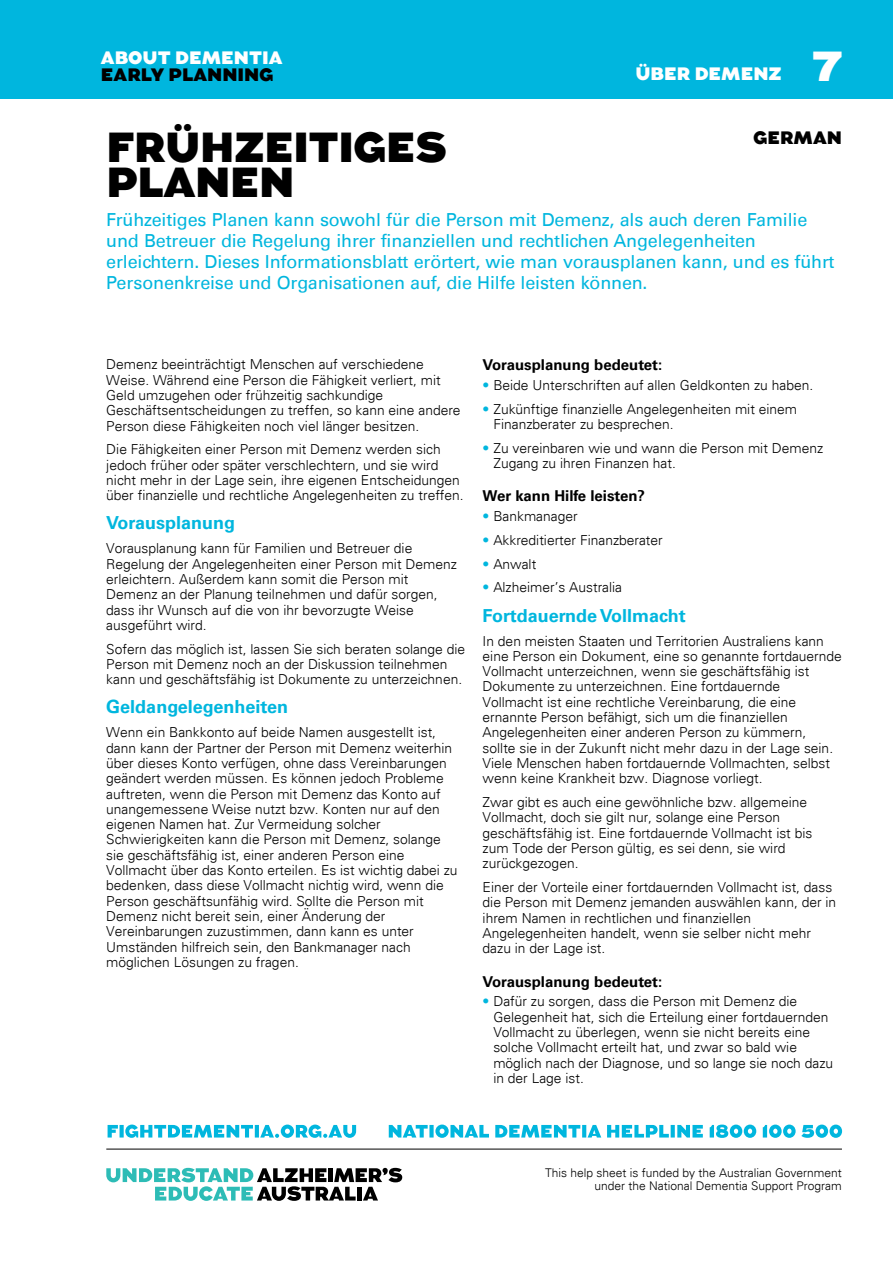
<style>
.page{position:relative;width:893px;height:1263px;background:#fff}
.page>*{position:absolute;margin:0;border:0;box-sizing:border-box;transform-origin:0 0}
.t1{font:900 42px/34.5px "Augustus";letter-spacing:-.01em;color:#000}
.t2{font:900 42px "Augustus";color:#fff}
.t3{font:18px/21px "Univers LT Std";letter-spacing:-.01em;color:#00b6de}
.t4{font:700 18px "Univers LT Std";color:#00b6de}
.t5{font:900 18px "Augustus";color:#fff}
.t6{font:900 18px "Augustus";color:#000}
.t7{font:700 15px "Univers LT Std";color:#000}
.t8{font:300 13.8px/15.3px "Univers";color:#000}
.t9{font:300 12px/13.5px "Univers";color:#000;text-align:right}
.s1{color:#00b6de}
</style>
<div class="page">
<div style="left:0;top:0;width:893px;height:99px;background:#00b6de"></div>
<hr style="left:106px;top:1149px;width:736px;height:1px;background:#000">
<svg style="left:389px;top:1124px;width:453px;height:14px"></svg>
<svg style="left:108px;top:1124px;width:248px;height:14px"></svg>
<svg style="left:106px;top:1168px;width:296px;height:33px"></svg>
<h2 class="t5" style="left:101px;top:47px;width:183px">ABOUT DEMENTIA</h2>
<h2 class="t6" style="left:101px;top:64px;width:120px">EARLY PLANNIN</h2>
<h2 class="t6" style="left:259px;top:64px;width:15px">G</h2>
<h1 class="t1" style="left:106px;top:131px;width:342px">FRÜHZEITIGES<br>PLANEN</h1>
<h2 class="t5" style="left:635px;top:63px;width:148px">ÜBER DEMENZ</h2>
<h1 class="t2" style="left:812px;top:41px;width:31px">7</h1>
<h2 class="t6" style="left:753px;top:128px;width:87px">GE RMAN</h2>
<p class="t3" style="left:106px;top:210px;width:730px">Frühzeitiges Planen kann sowohl für die Person mit Demenz, als auch deren Familie und Betreuer die Regelung ihrer finanziellen und rechtlichen Angelegenheiten erleichtern. Dieses Informationsblatt erörtert, wie man vorausplanen kann, und es führt Personenkreise und Organisationen auf, die Hilfe leisten können.</p>
<p class="t8" style="left:106px;top:357px;width:356px">Demenz beeinträchtigt Menschen auf verschiedene Weise. Während eine Person die Fähigkeit verliert, mit Geld umzugehen oder frühzeitig sachkundige Geschäftsentscheidungen zu treffen, so kann eine andere Person diese Fähigkeiten noch viel länger besitzen.</p>
<p class="t8" style="left:106px;top:442px;width:359px">Die Fähigkeiten einer Person mit Demenz werden sich jedoch früher oder später verschlechtern, und sie wird nicht mehr in der Lage sein, ihre eigenen Entscheidungen über finanzielle und rechtliche Angelegenheiten zu treffen.</p>
<h2 class="t4" style="left:106px;top:513px;width:130px">Vorausplanung</h2>
<p class="t8" style="left:106px;top:541px;width:352px">Vorausplanung kann für Familien und Betreuer die Regelung der Angelegenheiten einer Person mit Demenz erleichtern. Außerdem kann somit die Person mit Demenz an der Planung teilnehmen und dafür sorgen, dass ihr Wunsch auf die von ihr bevorzugte Weise ausgeführt wird.</p>
<p class="t8" style="left:106px;top:641px;width:360px">Sofern das möglich ist, lassen Sie sich beraten solange die<br>Person mit Demenz noch an der Diskussion teilnehmen kann und geschäftsfähig ist Dokumente zu unterzeichnen.</p>
<h2 class="t4" style="left:106px;top:696px;width:183px">Geldangelegenheiten</h2>
<p class="t8" style="left:106px;top:725px;width:353px">Wenn ein Bankkonto auf beide Namen ausgestellt ist, dann kann der Partner der Person mit Demenz weiterhin über dieses Konto verfügen, ohne dass Vereinbarungen geändert werden müssen. Es können jedoch Probleme auftreten, wenn die Person mit Demenz das Konto auf unangemessene Weise nutzt bzw. Konten nur auf den eigenen Namen hat. Zur Vermeidung solcher Schwierigkeiten kann die Person mit Demenz, solange sie geschäftsfähig ist, einer anderen Person eine Vollmacht über das Konto erteilen. Es ist wichtig dabei zu bedenken, dass diese Vollmacht nichtig wird, wenn die Person geschäftsunfähig wird. Sollte die Person mit Demenz nicht bereit sein, einer Änderung der Vereinbarungen zuzustimmen, dann kann es unter Umständen hilfreich sein, den Bankmanager nach möglichen Lösungen zu fragen.</p>
<p class="t7" style="left:483px;top:356px;width:181px">Vorausplanung bedeutet:</p>
<p class="t8" style="left:483px;top:377px;width:332px"><span class="s1">•</span> Beide Unterschriften auf allen Geldkonten zu haben.</p>
<p class="t8" style="left:493px;top:401px;width:305px;text-indent:-11px"><span class="s1">•</span> Zukünftige finanzielle Angelegenheiten mit einem<br>Finanzberater zu besprechen.</p>
<p class="t8" style="left:493px;top:440px;width:331px;text-indent:-11px"><span class="s1">•</span> Zu vereinbaren wie und wann die Person mit Demenz<br>Zugang zu ihren Finanzen hat.</p>
<p class="t7" style="left:483px;top:487px;width:164px">Wer kann Hilfe leisten?</p>
<p class="t8" style="left:483px;top:508px;width:97px"><span class="s1">•</span> Bankmanager</p>
<p class="t8" style="left:483px;top:532px;width:182px"><span class="s1">•</span> Akkreditierter Finanzberater</p>
<p class="t8" style="left:483px;top:556px;width:55px"><span class="s1">•</span> Anwalt</p>
<p class="t8" style="left:483px;top:580px;width:141px"><span class="s1">•</span> Alzheimer’s Australia</p>
<h2 class="t4" style="left:483px;top:605px;width:205px">Fortdauernde Vollmacht</h2>
<p class="t8" style="left:483px;top:633px;width:361px">In den meisten Staaten und Territorien Australiens kann eine Person ein Dokument, eine so genannte fortdauernde Vollmacht unterzeichnen, wenn sie geschäftsfähig ist Dokumente zu unterzeichnen. Eine fortdauernde Vollmacht ist eine rechtliche Vereinbarung, die eine ernannte Person befähigt, sich um die finanziellen Angelegenheiten einer anderen Person zu kümmern, sollte sie in der Zukunft nicht mehr dazu in der Lage sein.<br>Viele Menschen haben fortdauernde Vollmachten, selbst wenn keine Krankheit bzw. Diagnose vorliegt.</p>
<p class="t8" style="left:483px;top:794px;width:331px">Zwar gibt es auch eine gewöhnliche bzw. allgemeine Vollmacht, doch sie gilt nur, solange eine Person geschäftsfähig ist. Eine fortdauernde Vollmacht ist bis zum Tode der Person gültig, es sei denn, sie wird zurückgezogen.</p>
<p class="t8" style="left:483px;top:879px;width:355px">Einer der Vorteile einer fortdauernden Vollmacht ist, dass die Person mit Demenz jemanden auswählen kann, der in ihrem Namen in rechtlichen und finanziellen Angelegenheiten handelt, wenn sie selber nicht mehr dazu in der Lage ist.</p>
<p class="t7" style="left:483px;top:973px;width:181px">Vorausplanung bedeutet:</p>
<p class="t8" style="left:493px;top:994px;width:341px;text-indent:-11px"><span class="s1">•</span> Dafür zu sorgen, dass die Person mit Demenz die Gelegenheit hat, sich die Erteilung einer fortdauernden Vollmacht zu überlegen, wenn sie nicht bereits eine solche Vollmacht erteilt hat, und zwar so bald wie möglich nach der Diagnose, und so lange sie noch dazu in der Lage ist.</p>
<p class="t9" style="left:545px;top:1165px;width:298px">This help sheet is funded by the Australian Government under the National Dementia Support Program</p>
</div>
